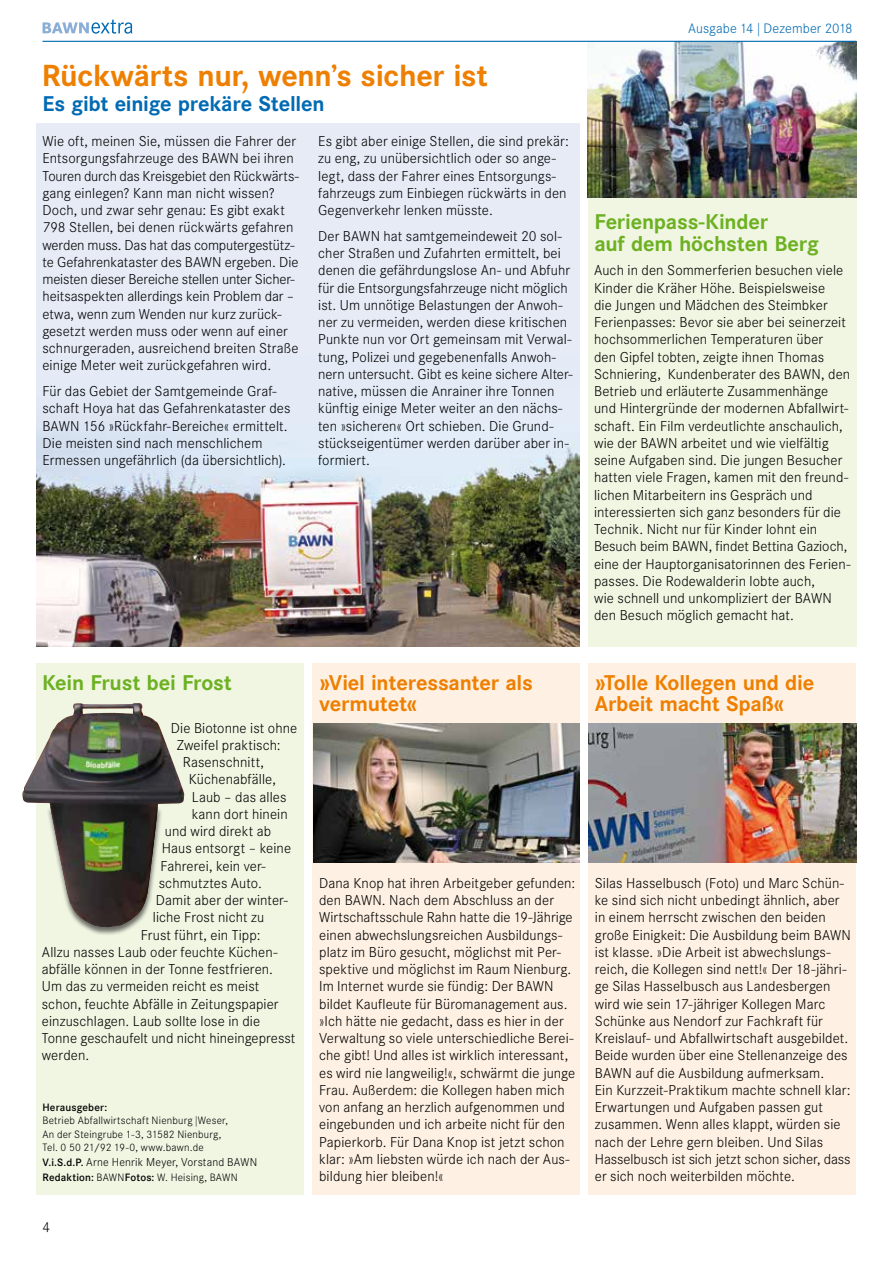
<style>
.page{position:relative;width:893px;height:1263px;background:#fff}
.page>*{position:absolute;margin:0;border:0;box-sizing:border-box;transform-origin:0 0}
.t1{font:700 30px "Corporate SBQ";letter-spacing:-.01em;color:#ee7f00}
.t2{font:700 21px/21.5px "Corporate SBQ";letter-spacing:-.01em;color:#ee7f00}
.t3{font:700 21px/21.3px "Corporate SBQ";letter-spacing:-.01em;color:#6db122}
.t4{font:700 21px "Corporate SBQ";letter-spacing:-.01em;color:#006ab3}
.t5{font:300 14.1px/17.2px "Corporate SBQ";letter-spacing:.005em;color:#000}
.t6{font:300 13.5px "Corporate SBQ";letter-spacing:.005em;color:#006ab3}
.t7{font:300 11.25px "Corporate SBQ";letter-spacing:.02em;color:#000}
.t8{font:300 10.5px/13.5px "Corporate SBQ";letter-spacing:.02em;color:#000}
.t9{font:500 10.5px "Corporate SBQ";letter-spacing:.015em;color:#000}
.s1{font-weight:500;font-size:10.5px}
.s2{font-weight:500}
</style>
<div class="page">
<div style="left:588px;top:60px;width:268px;height:586px;background:#f1f6e3"></div>
<img style="left:588px;top:42px;width:268px;height:156px">
<div style="left:36px;top:123px;width:544px;height:506px;background:#e6ebf6"></div>
<svg style="left:43px;top:20px;width:89px;height:14px"></svg>
<hr style="left:43px;top:41px;width:813px;height:1px;background:#006ab3">
<img style="left:36px;top:424px;width:544px;height:222px">
<div style="left:313px;top:664px;width:543px;height:531px;background:#fef1e3"></div>
<img style="left:313px;top:724px;width:267px;height:138px">
<img style="left:588px;top:724px;width:268px;height:138px">
<div style="left:36px;top:664px;width:268px;height:531px;background:#f1f6e3"></div>
<img style="left:22px;top:703px;width:162px;height:103px">
<div style="left:46px;top:806px;width:117px;height:129px;background:#000;opacity:.55"></div>
<img style="left:50px;top:806px;width:108px;height:121px">
<div style="left:580px;top:662px;width:8px;height:545px;background:#fff"></div>
<h1 class="t1" style="left:42px;top:57px;width:447px">Rückwärts nur, wenn’s sicher ist</h1>
<h2 class="t4" style="left:43px;top:90px;width:284px">Es gibt einige prekäre Stellen</h2>
<p class="t5" style="left:42px;top:133px;width:258px">Wie oft, meinen Sie, müssen die Fahrer der Entsorgungsfahrzeuge des BAWN bei ihren Touren durch das Kreisgebiet den Rückwärts&shy;gang einlegen? Kann man nicht wissen?<br>Doch, und zwar sehr genau: Es gibt exakt 798 Stellen, bei denen rückwärts gefahren werden muss. Das hat das computergestütz&shy;te Gefahrenkataster des BAWN ergeben. Die meisten dieser Bereiche stellen unter Sicher&shy;heitsaspekten allerdings kein Problem dar – etwa, wenn zum Wenden nur kurz zurück&shy;gesetzt werden muss oder wenn auf einer schnurgeraden, ausreichend breiten Straße einige Meter weit zurückgefahren wird.</p>
<p class="t5" style="left:42px;top:383px;width:249px">Für das Gebiet der Samtgemeinde Graf&shy;schaft Hoya hat das Gefahrenkataster des BAWN 156 »Rückfahr-Bereiche« ermittelt.<br>Die meisten sind nach menschlichem Ermessen ungefährlich (da übersichtlich).</p>
<p class="t5" style="left:318px;top:133px;width:252px">Es gibt aber einige Stellen, die sind prekär: zu eng, zu unübersichtlich oder so ange&shy;legt, dass der Fahrer eines Entsorgungs&shy;fahrzeugs zum Einbiegen rückwärts in den Gegenverkehr lenken müsste.</p>
<p class="t5" style="left:318px;top:228px;width:256px">Der BAWN hat samtgemeindeweit 20 sol&shy;cher Straßen und Zufahrten ermittelt, bei denen die gefährdungslose An- und Abfuhr für die Entsorgungsfahrzeuge nicht möglich ist. Um unnötige Belastungen der Anwoh&shy;ner zu vermeiden, werden diese kritischen Punkte nun vor Ort gemeinsam mit Verwal&shy;tung, Polizei und gegebenenfalls Anwoh&shy;nern untersucht. Gibt es keine sichere Alter&shy;native, müssen die Anrainer ihre Tonnen künftig einige Meter weiter an den nächs&shy;ten »sicheren« Ort schieben. Die Grund&shy;stückseigentümer werden darüber aber in&shy;formiert.</p>
<p class="t6" style="left:688px;top:20px;width:166px">Ausgabe 14 | Dezember 2018</p>
<h2 class="t3" style="left:594px;top:212px;width:226px">Ferienpass-Kinder<br>auf dem höchsten Berg</h2>
<p class="t5" style="left:594px;top:262px;width:258px">Auch in den Sommerferien besuchen viele Kinder die Kräher Höhe. Beispielsweise<br>die Jungen und Mädchen des Steimbker Ferienpasses: Bevor sie aber bei seinerzeit hochsommerlichen Temperaturen über<br>den Gipfel tobten, zeigte ihnen Thomas Schniering, Kundenberater des BAWN, den Betrieb und erläuterte Zusammenhänge und Hintergründe der modernen Abfallwirt&shy;schaft. Ein Film verdeutlichte anschaulich, wie der BAWN arbeitet und wie vielfältig seine Aufgaben sind. Die jungen Besucher hatten viele Fragen, kamen mit den freund&shy;lichen Mitarbeitern ins Gespräch und interessierten sich ganz besonders für die Technik. Nicht nur für Kinder lohnt ein Besuch beim BAWN, findet Bettina Gazioch, eine der Hauptorganisatorinnen des Ferien&shy;passes. Die Rodewalderin lobte auch,<br>wie schnell und unkompliziert der BAWN den Besuch möglich gemacht hat.</p>
<h2 class="t3" style="left:42px;top:672px;width:191px">Kein Frust bei Frost</h2>
<p class="t5" style="left:171px;top:719px;width:128px">Die Biotonne ist ohne</p>
<p class="t5" style="left:177px;top:736px;width:105px">Zweifel praktisch:</p>
<p class="t5" style="left:183px;top:754px;width:83px">Rasenschnitt,</p>
<p class="t5" style="left:189px;top:771px;width:89px">Küchenabfälle,</p>
<p class="t5" style="left:192px;top:788px;width:96px">Laub – das alles</p>
<p class="t5" style="left:192px;top:805px;width:97px">kann dort hinein</p>
<p class="t5" style="left:165px;top:823px;width:108px">und wird direkt ab</p>
<p class="t5" style="left:162px;top:840px;width:131px">Haus entsorgt – keine</p>
<p class="t5" style="left:160px;top:857px;width:107px">Fahrerei, kein ver-</p>
<p class="t5" style="left:159px;top:874px;width:105px">schmutztes Auto.</p>
<p class="t5" style="left:156px;top:892px;width:134px">Damit aber der winter-</p>
<p class="t5" style="left:153px;top:909px;width:113px">liche Frost nicht zu</p>
<p class="t5" style="left:141px;top:926px;width:121px">Frust führt, ein Tipp:</p>
<p class="t5" style="left:42px;top:943px;width:237px">Allzu nasses Laub oder feuchte Küchen-</p>
<p class="t5" style="left:42px;top:961px;width:233px">abfälle können in der Tonne festfrieren.</p>
<p class="t5" style="left:42px;top:978px;width:219px">Um das zu vermeiden reicht es meist</p>
<p class="t5" style="left:42px;top:995px;width:238px">schon, feuchte Abfälle in Zeitungspapier</p>
<p class="t5" style="left:42px;top:1012px;width:220px">einzuschlagen. Laub sollte lose in die</p>
<p class="t5" style="left:42px;top:1030px;width:255px">Tonne geschaufelt und nicht hineingepresst</p>
<p class="t5" style="left:42px;top:1047px;width:49px">werden.</p>
<p class="t9" style="left:42px;top:1101px;width:66px">Herausgeber:</p>
<p class="t8" style="left:42px;top:1114px;width:187px">Betrieb Abfallwirtschaft Nienburg |Weser,<br>An der Steingrube 1-3, 31582 Nienburg,<br>Tel. 0 50 21/92 19-0, www.bawn.de</p>
<p class="t7" style="left:42px;top:1156px;width:216px"><span class="s1">V.i.S.d.P.</span> Arne Henrik Meyer, Vorstand BAWN</p>
<p class="t8" style="left:42px;top:1171px;width:197px"><span class="s2">Redaktion:</span> BAWN<span class="s2">Fotos:</span> W. Heising, BAWN</p>
<p class="t5" style="left:43px;top:1219px;width:9px">4</p>
<h2 class="t2" style="left:319px;top:672px;width:215px">»Viel interessanter als vermutet«</h2>
<h2 class="t2" style="left:595px;top:672px;width:221px">»Tolle Kollegen und die<br>Arbeit macht Spaß«</h2>
<p class="t5" style="left:319px;top:874px;width:258px">Dana Knop hat ihren Arbeitgeber gefunden: den BAWN. Nach dem Abschluss an der Wirtschaftsschule Rahn hatte die 19-Jährige einen abwechslungsreichen Ausbildungs&shy;platz im Büro gesucht, möglichst mit Per&shy;spektive und möglichst im Raum Nienburg.<br>Im Internet wurde sie fündig: Der BAWN bildet Kaufleute für Büromanagement aus. »Ich hätte nie gedacht, dass es hier in der Verwaltung so viele unterschiedliche Berei&shy;che gibt! Und alles ist wirklich interessant, es wird nie langweilig!«, schwärmt die junge Frau. Außerdem: die Kollegen haben mich von anfang an herzlich aufgenommen und eingebunden und ich arbeite nicht für den Papierkorb. Für Dana Knop ist jetzt schon klar: »Am liebsten würde ich nach der Aus&shy;bildung hier bleiben!«</p>
<p class="t5" style="left:595px;top:874px;width:258px">Silas Hasselbusch (Foto) und Marc Schün&shy;ke sind sich nicht unbedingt ähnlich, aber in einem herrscht zwischen den beiden große Einigkeit: Die Ausbildung beim BAWN ist klasse. »Die Arbeit ist abwechslungs&shy;reich, die Kollegen sind nett!« Der 18-jähri&shy;ge Silas Hasselbusch aus Landesbergen wird wie sein 17-jähriger Kollegen Marc Schünke aus Nendorf zur Fachkraft für Kreislauf- und Abfallwirtschaft ausgebildet.<br>Beide wurden über eine Stellenanzeige des BAWN auf die Ausbildung aufmerksam.<br>Ein Kurzzeit-Praktikum machte schnell klar:<br>Erwartungen und Aufgaben passen gut zusammen. Wenn alles klappt, würden sie nach der Lehre gern bleiben. Und Silas Hasselbusch ist sich jetzt schon sicher, dass er sich noch weiterbilden möchte.</p>
</div>
